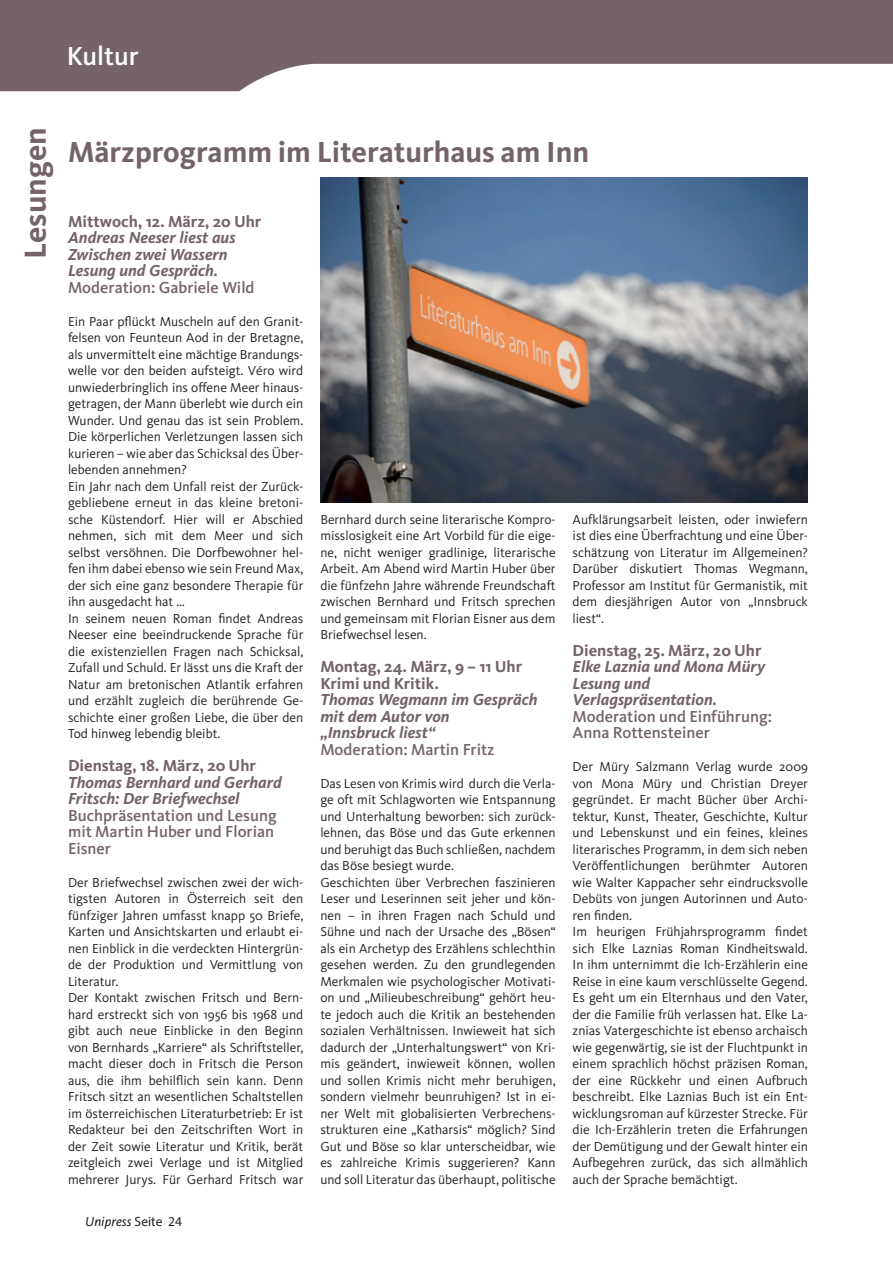
<style>
.page{position:relative;width:893px;height:1263px;background:#fff}
.page>*{position:absolute;margin:0;border:0;box-sizing:border-box;transform-origin:0 0}
.t1{font:700 31.5px "Kievit";color:#746468}
.t2{font:700 30px "Kievit";color:#746468}
.t3{font:500 27px "Kievit";color:#fff}
.t4{font:italic 700 16.5px/16.5px "Kievit";color:#746468}
.t5{font:500 16.5px/16.5px "Kievit";color:#746468}
.t6{font:700 16.5px/16.5px "Kievit";color:#746468}
.t7{font:13.5px/16.5px "Kievit";color:#231f20}
.t8{font:italic 13.5px "Kievit";color:#231f20}
.s1{font-family:"Myriad Pro";font-style:normal}
</style>
<div class="page">
<svg style="left:0;top:0;width:893px;height:91px;fill:#746468"></svg>
<img style="left:320px;top:177px;width:488px;height:326px">
<h3 class="t3" style="left:67px;top:40px;width:73px">Kultur</h3>
<h1 class="t1" style="left:17px;top:259px;width:133px;rotate:-90deg">Lesungen</h1>
<h2 class="t2" style="left:68px;top:134px;width:523px">Märzprogramm im Literaturhaus am Inn</h2>
<p class="t6" style="left:68px;top:213px;width:195px">Mittwoch, 12. März, 20 Uhr</p>
<p class="t4" style="left:68px;top:229px;width:169px">Andreas Neeser liest aus<br>Zwischen zwei Wassern<br>Lesung und Gespräch.</p>
<p class="t5" style="left:68px;top:279px;width:188px">Moderation: Gabriele Wild</p>
<p class="t7" style="left:68px;top:313px;width:237px">Ein Paar pflückt Muscheln auf den Granit&shy;felsen von Feunteun Aod in der Bretagne, als unvermittelt eine mächtige Brandungs&shy;welle vor den beiden aufsteigt. Véro wird unwiederbringlich ins offene Meer hinaus&shy;getragen, der Mann überlebt wie durch ein Wunder. Und genau das ist sein Problem.<br>Die körperlichen Verletzungen lassen sich kurieren – wie aber das Schicksal des Über&shy;lebenden annehmen?<br>Ein Jahr nach dem Unfall reist der Zurück&shy;gebliebene erneut in das kleine bretoni&shy;sche Küstendorf. Hier will er Abschied nehmen, sich mit dem Meer und sich selbst versöhnen. Die Dorfbewohner hel&shy;fen ihm dabei ebenso wie sein Freund Max, der sich eine ganz besondere Therapie für ihn ausgedacht hat …<br>In seinem neuen Roman findet Andreas Neeser eine beeindruckende Sprache für die existenziellen Fragen nach Schicksal, Zufall und Schuld. Er lässt uns die Kraft der Natur am bretonischen Atlantik erfahren und erzählt zugleich die berührende Ge&shy;schichte einer großen Liebe, die über den Tod hinweg lebendig bleibt.</p>
<p class="t6" style="left:68px;top:757px;width:189px">Dienstag, 18. März, 20 Uhr</p>
<p class="t4" style="left:68px;top:774px;width:215px">Thomas Bernhard und Gerhard<br>Fritsch: Der Briefwechsel</p>
<p class="t5" style="left:68px;top:807px;width:210px">Buchpräsentation und Lesung mit Martin Huber und Florian<br>Eisner</p>
<p class="t7" style="left:68px;top:874px;width:237px">Der Briefwechsel zwischen zwei der wich&shy;tigsten Autoren in Österreich seit den fünfziger Jahren umfasst knapp 50 Briefe, Karten und Ansichtskarten und erlaubt ei&shy;nen Einblick in die verdeckten Hintergrün&shy;de der Produktion und Vermittlung von Literatur.<br>Der Kontakt zwischen Fritsch und Bern&shy;hard erstreckt sich von 1956 bis 1968 und gibt auch neue Einblicke in den Beginn von Bernhards „Karriere“ als Schriftsteller, macht dieser doch in Fritsch die Person aus, die ihm behilflich sein kann. Denn Fritsch sitzt an wesentlichen Schaltstellen im österreichischen Literaturbetrieb: Er ist Redakteur bei den Zeitschriften Wort in der Zeit sowie Literatur und Kritik, berät zeitgleich zwei Verlage und ist Mitglied mehrerer Jurys. Für Gerhard Fritsch war</p>
<p class="t8" style="left:85px;top:1213px;width:98px">Unipress <span class="s1">Seite 24</span></p>
<p class="t7" style="left:320px;top:511px;width:237px;text-align:justify">Bernhard durch seine literarische Kompro&shy;misslosigkeit eine Art Vorbild für die eige&shy;ne, nicht weniger gradlinige, literarische Arbeit. Am Abend wird Martin Huber über die fünfzehn Jahre währende Freundschaft zwischen Bernhard und Fritsch sprechen und gemeinsam mit Florian Eisner aus dem Briefwechsel lesen.</p>
<p class="t6" style="left:320px;top:658px;width:203px">Montag, 24. März, 9 – 11 Uhr<br>Krimi und Kritik.</p>
<p class="t4" style="left:320px;top:691px;width:219px">Thomas Wegmann im Gespräch mit dem Autor von<br>„Innsbruck liest“</p>
<p class="t5" style="left:320px;top:741px;width:176px">Moderation: Martin Fritz</p>
<p class="t7" style="left:320px;top:775px;width:237px">Das Lesen von Krimis wird durch die Verla&shy;ge oft mit Schlagworten wie Entspannung und Unterhaltung beworben: sich zurück&shy;lehnen, das Böse und das Gute erkennen und beruhigt das Buch schließen, nachdem das Böse besiegt wurde.<br>Geschichten über Verbrechen faszinieren Leser und Leserinnen seit jeher und kön&shy;nen – in ihren Fragen nach Schuld und Sühne und nach der Ursache des „Bösen“ als ein Archetyp des Erzählens schlechthin gesehen werden. Zu den grundlegenden Merkmalen wie psychologischer Motivati&shy;on und „Milieubeschreibung“ gehört heu&shy;te jedoch auch die Kritik an bestehenden sozialen Verhältnissen. Inwieweit hat sich dadurch der „Unterhaltungswert“ von Kri&shy;mis geändert, inwieweit können, wollen und sollen Krimis nicht mehr beruhigen, sondern vielmehr beunruhigen? Ist in ei&shy;ner Welt mit globalisierten Verbrechens&shy;strukturen eine „Katharsis“ möglich? Sind Gut und Böse so klar unterscheidbar, wie es zahlreiche Krimis suggerieren? Kann und soll Literatur das überhaupt, politische</p>
<p class="t7" style="left:573px;top:511px;width:237px;text-align:justify">Aufklärungsarbeit leisten, oder inwiefern ist dies eine Überfrachtung und eine Über&shy;schätzung von Literatur im Allgemeinen?<br>Darüber diskutiert Thomas Wegmann, Professor am Institut für Germanistik, mit dem diesjährigen Autor von „Innsbruck liest“.</p>
<p class="t6" style="left:573px;top:642px;width:190px">Dienstag, 25. März, 20 Uhr</p>
<p class="t4" style="left:573px;top:658px;width:194px">Elke Laznia und Mona Müry<br>Lesung und<br>Verlagspräsentation.</p>
<p class="t5" style="left:573px;top:708px;width:201px">Moderation und Einführung:<br>Anna Rottensteiner</p>
<p class="t7" style="left:573px;top:758px;width:237px">Der Müry Salzmann Verlag wurde 2009 von Mona Müry und Christian Dreyer gegründet. Er macht Bücher über Archi&shy;tektur, Kunst, Theater, Geschichte, Kultur und Lebenskunst und ein feines, kleines literarisches Programm, in dem sich neben Veröffentlichungen berühmter Autoren wie Walter Kappacher sehr eindrucksvolle Debüts von jungen Autorinnen und Auto&shy;ren finden.<br>Im heurigen Frühjahrsprogramm findet sich Elke Laznias Roman Kindheitswald.<br>In ihm unternimmt die Ich-Erzählerin eine Reise in eine kaum verschlüsselte Gegend.<br>Es geht um ein Elternhaus und den Vater, der die Familie früh verlassen hat. Elke La&shy;znias Vatergeschichte ist ebenso archaisch wie gegenwärtig, sie ist der Fluchtpunkt in einem sprachlich höchst präzisen Roman, der eine Rückkehr und einen Aufbruch beschreibt. Elke Laznias Buch ist ein Ent&shy;wicklungsroman auf kürzester Strecke. Für die Ich-Erzählerin treten die Erfahrungen der Demütigung und der Gewalt hinter ein Aufbegehren zurück, das sich allmählich auch der Sprache bemächtigt.</p>
</div>
